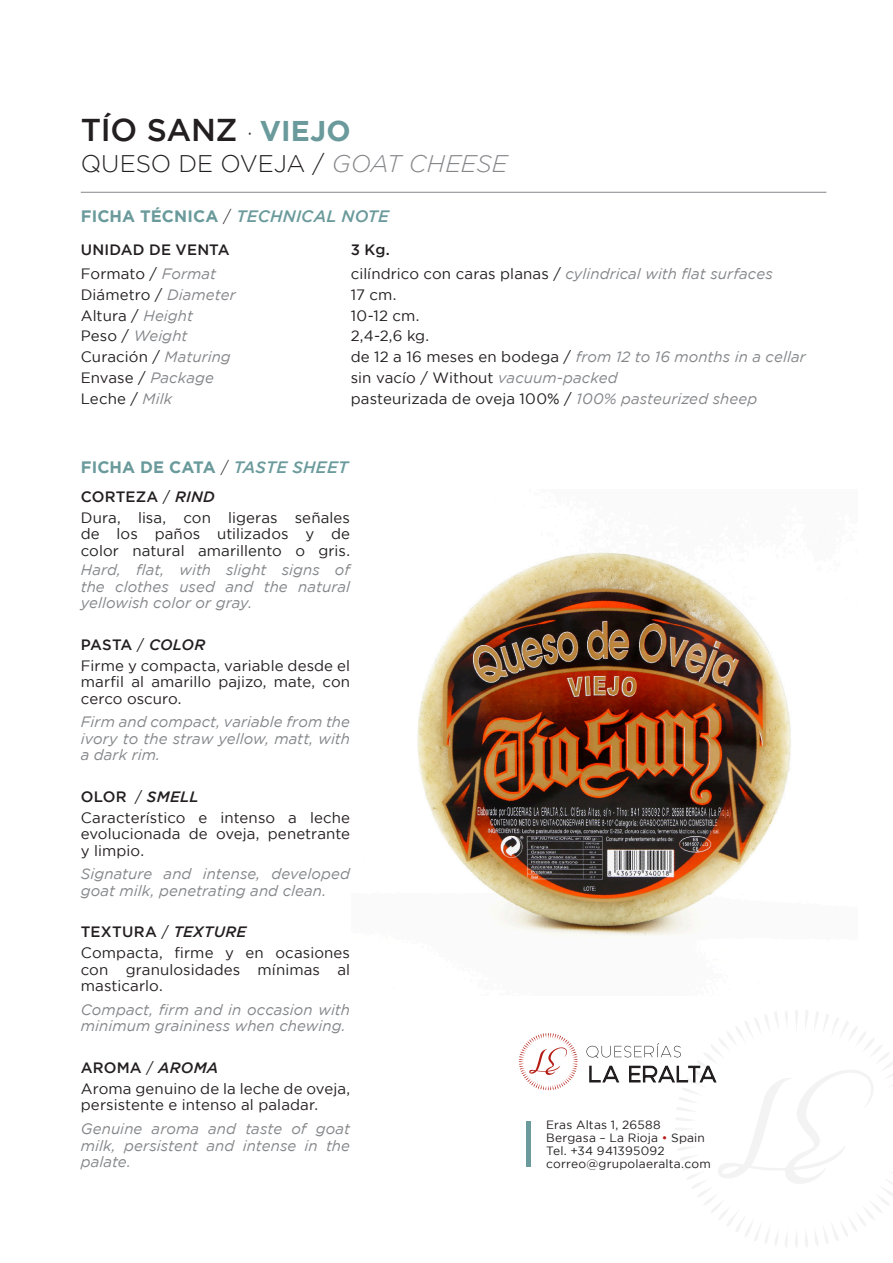
<style>
.page{position:relative;width:893px;height:1263px;background:#fff}
.page>*{position:absolute;margin:0;border:0;box-sizing:border-box;transform-origin:0 0}
.t1{font:500 31.5px "Gotham";letter-spacing:-.015em;color:#231f20}
.t2{font:300 24px "Gotham";letter-spacing:-.005em;color:#231f20}
.t3{font:italic 500 16.5px "Gotham";letter-spacing:.01em;color:#6a9a9b}
.t4{font:700 16.5px "Gotham";letter-spacing:.005em;color:#6a9a9b}
.t5{font:15px/16.5px "Gotham";letter-spacing:.005em;color:#231f20;text-align:justify}
.t6{font:italic 15px/16.5px "Gotham";letter-spacing:.005em;color:#848689;text-align:justify}
.t7{font:500 15px "Gotham";letter-spacing:.01em;color:#231f20}
.t8{font:italic 500 15px "Gotham";letter-spacing:.02em;color:#231f20}
.t9{font:12px "Gotham";letter-spacing:.015em;color:#231f20}
.s1{font-weight:300;font-size:24px}
.s2{font-weight:700;font-size:28.5px;color:#6a9a9b}
.s3{font-style:italic;color:#848689}
.s4{font-weight:700;font-style:normal}
.s5{font-weight:300;font-style:normal;color:#231f20}
.s6{font-style:normal;color:#231f20}
.s7{font-weight:300;color:#231f20}
.s8{font-weight:500;font-style:italic}
.s9{font-weight:400}
.s10{font-style:italic}
.s11{font-style:normal}
.s12{font-weight:400;font-style:normal}
.s13{color:#b41d15}
</style>
<div class="page">
<img style="left:417px;top:552px;width:374px;height:387px">
<hr style="left:81px;top:192px;width:745px;height:1px;background:#848689">
<hr style="left:526px;top:1121px;width:4px;height:46px;background:#6a9a9b">
<svg style="left:519px;top:1033px;width:59px;height:57px"></svg>
<svg style="left:586px;top:1010px;width:307px;height:237px"></svg>
<p class="t1" style="left:81px;top:109px;width:271px">TÍO SANZ <span class="s1">·</span> <span class="s2">VIEJO</span></p>
<p class="t2" style="left:81px;top:149px;width:428px">QUESO DE OVEJA / <span class="s3">GOAT CHEESE</span></p>
<p class="t3" style="left:81px;top:206px;width:310px"><span class="s4">FICHA TÉCNICA</span> <span class="s5">/</span> TECHNICAL NOTE</p>
<p class="t7" style="left:81px;top:240px;width:150px">UNIDAD DE VENTA</p>
<p class="t7" style="left:351px;top:240px;width:40px">3 Kg.</p>
<p class="t5" style="left:81px;top:265px;width:137px">Formato / <span class="s3">Format</span></p>
<p class="t6" style="left:351px;top:265px;width:424px"><span class="s6">cilíndrico con caras planas /</span> cylindrical with flat surfaces</p>
<p class="t5" style="left:81px;top:286px;width:156px">Diámetro / <span class="s3">Diameter</span></p>
<p class="t5" style="left:351px;top:286px;width:47px">17 cm.</p>
<p class="t5" style="left:81px;top:307px;width:114px">Altura / <span class="s3">Height</span></p>
<p class="t5" style="left:351px;top:307px;width:70px">10-12 cm.</p>
<p class="t6" style="left:81px;top:327px;width:108px"><span class="s6">Peso /</span> Weight</p>
<p class="t5" style="left:351px;top:327px;width:80px">2,4-2,6 kg.</p>
<p class="t5" style="left:81px;top:348px;width:152px">Curación / <span class="s3">Maturing</span></p>
<p class="t6" style="left:351px;top:348px;width:456px"><span class="s6">de 12 a 16 meses en bodega /</span> from 12 to 16 months in a cellar</p>
<p class="t5" style="left:81px;top:369px;width:135px">Envase / <span class="s3">Package</span></p>
<p class="t5" style="left:351px;top:369px;width:268px">sin vacío / Without <span class="s3">vacuum-packed</span></p>
<p class="t5" style="left:81px;top:390px;width:93px">Leche / <span class="s3">Milk</span></p>
<p class="t5" style="left:351px;top:390px;width:408px">pasteurizada de oveja 100% / <span class="s3">100% pasteurized sheep</span></p>
<p class="t4" style="left:81px;top:456px;width:269px">FICHA DE CATA <span class="s7">/</span> <span class="s8">TASTE SHEET</span></p>
<p class="t7" style="left:81px;top:487px;width:136px">CORTEZA <span class="s9">/</span> <span class="s10">RIND</span></p>
<p class="t5" style="left:81px;top:509px;width:271px">Dura, lisa, con ligeras señales de los paños utilizados y de color natural amarillento o gris.</p>
<p class="t6" style="left:81px;top:561px;width:271px">Hard, flat, with slight signs of the clothes used and the natural yellowish color or gray.</p>
<p class="t7" style="left:81px;top:635px;width:126px">PASTA <span class="s9">/</span> <span class="s10">COLOR</span></p>
<p class="t5" style="left:81px;top:657px;width:271px">Firme y compacta, variable desde el marfil al amarillo pajizo, mate, con cerco oscuro.</p>
<p class="t6" style="left:81px;top:713px;width:271px">Firm and compact, variable from the ivory to the straw yellow, matt, with a dark rim.</p>
<p class="t8" style="left:81px;top:787px;width:120px"><span class="s11">OLOR</span> <span class="s12">/</span> SMELL</p>
<p class="t5" style="left:81px;top:809px;width:271px">Característico e intenso a leche evolucionada de oveja, penetrante y limpio.</p>
<p class="t6" style="left:81px;top:865px;width:271px">Signature and intense, developed goat milk, penetrating and clean.</p>
<p class="t7" style="left:81px;top:922px;width:167px">TEXTURA <span class="s9">/</span> <span class="s10">TEXTURE</span></p>
<p class="t5" style="left:81px;top:944px;width:271px">Compacta, firme y en ocasiones con granulosidades mínimas al masticarlo.</p>
<p class="t6" style="left:81px;top:1001px;width:271px">Compact, firm and in occasion with minimum graininess when chewing.</p>
<p class="t7" style="left:81px;top:1058px;width:139px">AROMA <span class="s9">/</span> <span class="s10">AROMA</span></p>
<p class="t5" style="left:81px;top:1080px;width:271px">Aroma genuino de la leche de oveja, persistente e intenso al paladar.</p>
<p class="t6" style="left:81px;top:1120px;width:271px">Genuine aroma and taste of goat milk, persistent and intense in the palate.</p>
<p class="t9" style="left:546px;top:1116px;width:116px">Eras Altas 1, 26588</p>
<p class="t9" style="left:546px;top:1130px;width:160px">Bergasa – La Rioja <span class="s13">•</span> Spain</p>
<p class="t9" style="left:546px;top:1143px;width:120px">Tel. +34 941395092</p>
<p class="t9" style="left:546px;top:1156px;width:166px">correo@grupolaeralta.com</p>
</div>
